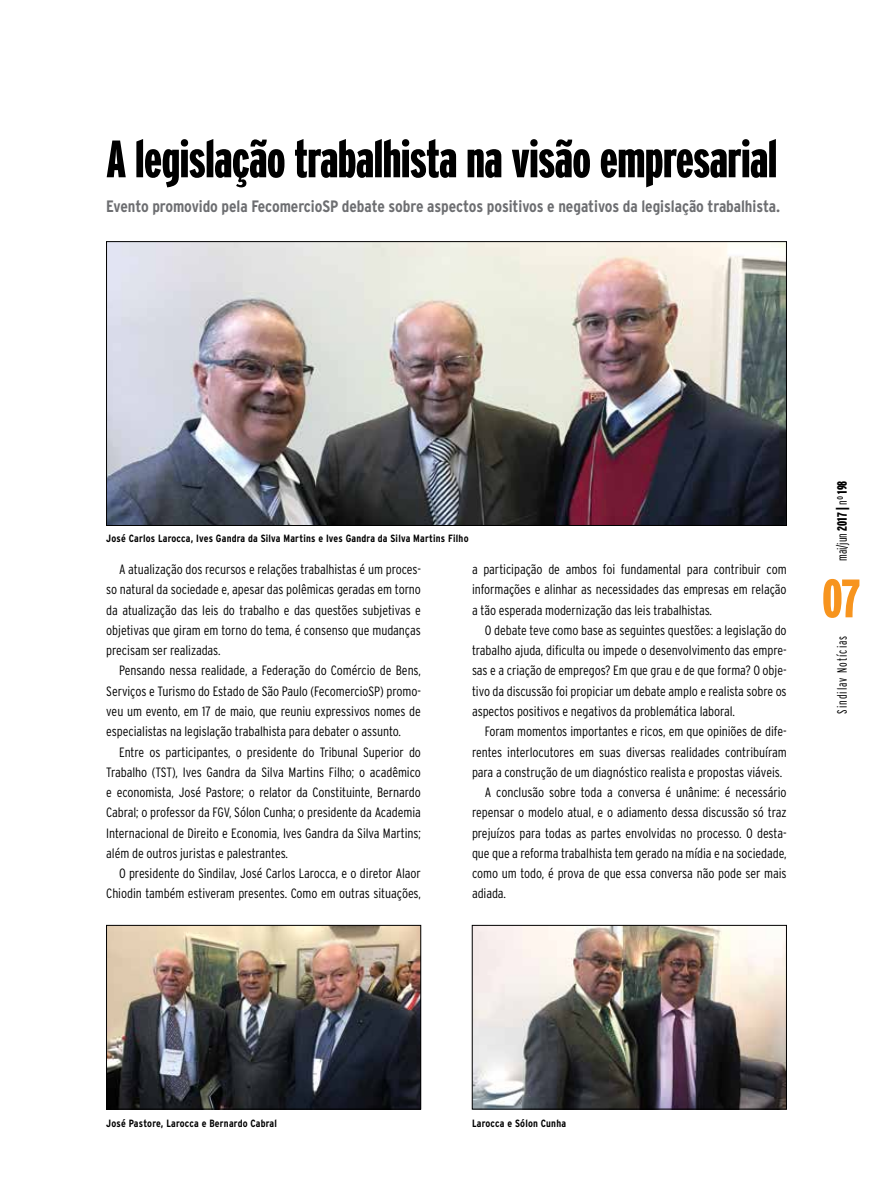
<style>
.page{position:relative;width:893px;height:1191px;background:#fff}
.page>*{position:absolute;margin:0;border:0;box-sizing:border-box;transform-origin:0 0}
.t1{font:900 extra-condensed 54px "Interstate";color:#f7941e}
.t2{font:900 extra-condensed 52.5px "Interstate";letter-spacing:-.01em;color:#000}
.t3{font:700 condensed 16.5px "Interstate";letter-spacing:-.005em;color:#6d6e71}
.t4{font:300 condensed 13.5px/20.2px "Interstate";letter-spacing:-.005em;color:#000;text-align:justify}
.t5{font:300 extra-condensed 13.5px "Interstate";letter-spacing:.075em;color:#000}
.t6{font:700 condensed 10.5px "Interstate";letter-spacing:.02em;color:#000}
.s1{font-weight:900}
</style>
<div class="page">
<img style="left:108px;top:243px;width:677px;height:281px">
<img style="left:474px;top:927px;width:311px;height:180px">
<div style="left:472px;top:925px;width:315px;height:184px;border:1px solid #000"></div>
<img style="left:108px;top:927px;width:311px;height:180px">
<div style="left:106px;top:925px;width:315px;height:184px;border:1px solid #000"></div>
<h2 class="t2" style="left:106px;top:130px;width:672px">A legislação trabalhista na visão empresarial</h2>
<p class="t3" style="left:106px;top:197px;width:675px">Evento promovido pela FecomercioSP debate sobre aspectos positivos e negativos da legislação trabalhista.</p>
<p class="t6" style="left:106px;top:532px;width:364px">José Carlos Larocca, Ives Gandra da Silva Martins e Ives Gandra da Silva Martins Filho</p>
<p class="t4" style="left:106px;top:559px;width:316px;text-indent:13px">A atualização dos recursos e relações trabalhistas é um proces&shy;so natural da sociedade e, apesar das polêmicas geradas em torno da atualização das leis do trabalho e das questões subjetivas e objetivas que giram em torno do tema, é consenso que mudanças precisam ser realizadas.</p>
<p class="t4" style="left:106px;top:660px;width:316px;text-indent:13px">Pensando nessa realidade, a Federação do Comércio de Bens, Serviços e Turismo do Estado de São Paulo (FecomercioSP) promo&shy;veu um evento, em 17 de maio, que reuniu expressivos nomes de especialistas na legislação trabalhista para debater o assunto.</p>
<p class="t4" style="left:106px;top:741px;width:316px;text-indent:13px">Entre os participantes, o presidente do Tribunal Superior do Trabalho (TST), Ives Gandra da Silva Martins Filho; o acadêmico e economista, José Pastore; o relator da Constituinte, Bernardo Cabral; o professor da FGV, Sólon Cunha; o presidente da Academia Internacional de Direito e Economia, Ives Gandra da Silva Martins; além de outros juristas e palestrantes.</p>
<p class="t4" style="left:106px;top:863px;width:316px;text-align:right">O presidente do Sindilav, José Carlos Larocca, e o diretor Alaor<br>Chiodin também estiveram presentes. Como em outras situações,</p>
<p class="t4" style="left:472px;top:559px;width:316px">a participação de ambos foi fundamental para contribuir com informações e alinhar as necessidades das empresas em relação a tão esperada modernização das leis trabalhistas.</p>
<p class="t4" style="left:472px;top:620px;width:316px;text-indent:13px">O debate teve como base as seguintes questões: a legislação do trabalho ajuda, dificulta ou impede o desenvolvimento das empre&shy;sas e a criação de empregos? Em que grau e de que forma? O obje&shy;tivo da discussão foi propiciar um debate amplo e realista sobre os aspectos positivos e negativos da problemática laboral.</p>
<p class="t4" style="left:485px;top:721px;width:303px">Foram momentos importantes e ricos, em que opiniões de dife-</p>
<p class="t4" style="left:472px;top:741px;width:316px">rentes interlocutores em suas diversas realidades contribuíram</p>
<p class="t4" style="left:472px;top:761px;width:312px">para a construção de um diagnóstico realista e propostas viáveis.</p>
<p class="t4" style="left:485px;top:782px;width:303px">A conclusão sobre toda a conversa é unânime: é necessário</p>
<p class="t4" style="left:472px;top:802px;width:316px">repensar o modelo atual, e o adiamento dessa discussão só traz</p>
<p class="t4" style="left:472px;top:822px;width:316px">prejuízos para todas as partes envolvidas no processo. O desta-</p>
<p class="t4" style="left:472px;top:842px;width:316px">que que a reforma trabalhista tem gerado na mídia e na sociedade,</p>
<p class="t4" style="left:472px;top:863px;width:316px">como um todo, é prova de que essa conversa não pode ser mais</p>
<p class="t4" style="left:472px;top:883px;width:36px">adiada.</p>
<p class="t5" style="left:834px;top:561px;width:82px;rotate:-90deg">mai/jun <span class="s1">2017 |</span> nº <span class="s1">198</span></p>
<h1 class="t1" style="left:822px;top:568px;width:40px">07</h1>
<p class="t5" style="left:834px;top:713px;width:80px;rotate:-90deg">Sindilav Notícias</p>
<p class="t6" style="left:106px;top:1117px;width:172px">José Pastore, Larocca e Bernardo Cabral</p>
<p class="t6" style="left:472px;top:1117px;width:96px">Larocca e Sólon Cunha</p>
</div>
